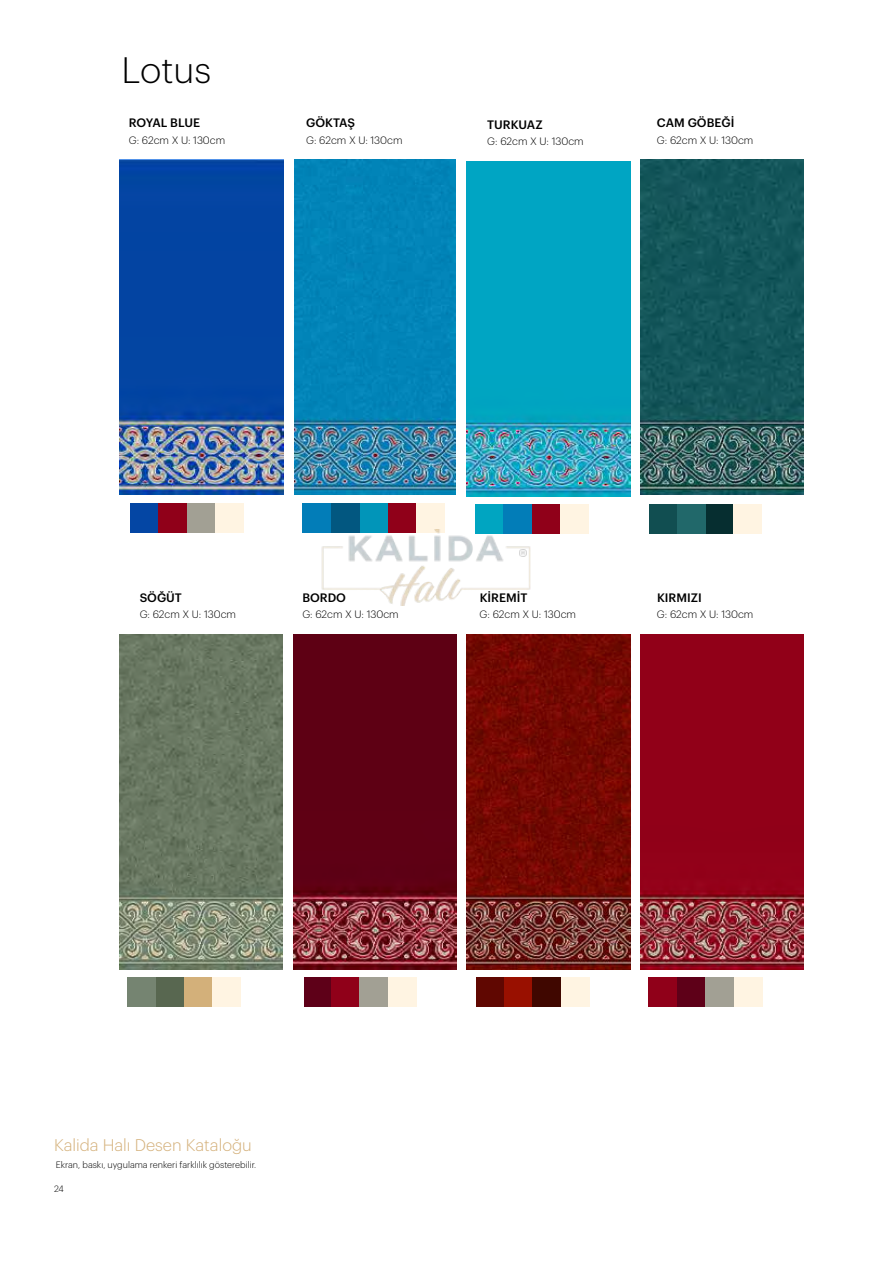
<style>
.page{position:relative;width:893px;height:1263px;background:#fff}
.page>*{position:absolute;margin:0;border:0;box-sizing:border-box;transform-origin:0 0}
.t1{font:300 36px "Graphik";color:#000}
.t2{font:300 16.5px "Graphik";color:#d4b07a}
.t3{font:500 12px "Graphik";color:#000}
.t4{font:300 10.5px "Graphik";color:#000}
.t5{font:300 9px "Graphik";color:#000}
</style>
<div class="page">
<img style="left:120px;top:160px;width:163px;height:335px">
<div style="left:130px;top:503px;width:29px;height:30px;background:#0446a4"></div>
<div style="left:187px;top:503px;width:28px;height:30px;background:#a2a094"></div>
<div style="left:215px;top:503px;width:29px;height:30px;background:#fff4e2"></div>
<div style="left:359px;top:503px;width:29px;height:30px;background:#0195b9"></div>
<div style="left:158px;top:503px;width:29px;height:30px;background:#900019"></div>
<div style="left:331px;top:503px;width:28px;height:30px;background:#025780"></div>
<div style="left:388px;top:503px;width:28px;height:30px;background:#900019"></div>
<div style="left:302px;top:503px;width:29px;height:30px;background:#027db8"></div>
<div style="left:416px;top:503px;width:29px;height:30px;background:#fff4e2"></div>
<img style="left:640px;top:160px;width:164px;height:335px">
<img style="left:467px;top:634px;width:163px;height:335px">
<img style="left:293px;top:634px;width:164px;height:335px">
<img style="left:640px;top:634px;width:164px;height:335px">
<div style="left:304px;top:977px;width:28px;height:30px;background:#5e0018"></div>
<div style="left:677px;top:977px;width:28px;height:30px;background:#5e0018"></div>
<div style="left:705px;top:977px;width:29px;height:30px;background:#a2a094"></div>
<div style="left:734px;top:977px;width:28px;height:30px;background:#fff4e2"></div>
<div style="left:332px;top:977px;width:28px;height:30px;background:#900019"></div>
<div style="left:360px;top:977px;width:28px;height:30px;background:#a2a094"></div>
<div style="left:389px;top:977px;width:28px;height:30px;background:#fff4e2"></div>
<div style="left:648px;top:977px;width:29px;height:30px;background:#900019"></div>
<img style="left:467px;top:161px;width:163px;height:335px">
<div style="left:475px;top:504px;width:29px;height:30px;background:#00a5c1"></div>
<div style="left:503px;top:504px;width:29px;height:30px;background:#027db8"></div>
<div style="left:532px;top:504px;width:28px;height:30px;background:#900019"></div>
<div style="left:560px;top:504px;width:29px;height:30px;background:#fff4e2"></div>
<img style="left:294px;top:160px;width:162px;height:335px">
<div style="left:156px;top:977px;width:28px;height:30px;background:#586750"></div>
<div style="left:127px;top:977px;width:29px;height:30px;background:#758471"></div>
<div style="left:184px;top:977px;width:29px;height:30px;background:#d3b07a"></div>
<div style="left:213px;top:977px;width:28px;height:30px;background:#fff4e2"></div>
<img style="left:119px;top:634px;width:164px;height:335px">
<div style="left:649px;top:504px;width:29px;height:30px;background:#114e51"></div>
<div style="left:705px;top:504px;width:29px;height:30px;background:#062e30"></div>
<div style="left:677px;top:504px;width:28px;height:30px;background:#21686a"></div>
<div style="left:733px;top:504px;width:29px;height:30px;background:#fff4e2"></div>
<div style="left:561px;top:977px;width:29px;height:30px;background:#fff4e2"></div>
<div style="left:476px;top:977px;width:29px;height:30px;background:#600701"></div>
<div style="left:504px;top:977px;width:29px;height:30px;background:#991000"></div>
<div style="left:533px;top:977px;width:28px;height:30px;background:#400700"></div>
<img style="left:321px;top:530px;width:210px;height:75px">
<svg style="left:520px;top:550px;width:7px;height:7px"></svg>
<h1 class="t1" style="left:122px;top:44px;width:91px">Lotus</h1>
<p class="t3" style="left:129px;top:114px;width:73px">ROYAL BLUE</p>
<p class="t3" style="left:306px;top:114px;width:50px">GÖKTAŞ</p>
<p class="t4" style="left:129px;top:132px;width:98px">G: 62cm X U: 130cm</p>
<p class="t4" style="left:306px;top:132px;width:98px">G: 62cm X U: 130cm</p>
<p class="t3" style="left:487px;top:115px;width:57px">TURKUAZ</p>
<p class="t4" style="left:487px;top:134px;width:98px">G: 62cm X U: 130cm</p>
<p class="t3" style="left:657px;top:114px;width:79px">CAM GÖBEĞİ</p>
<p class="t4" style="left:657px;top:132px;width:98px">G: 62cm X U: 130cm</p>
<p class="t3" style="left:140px;top:588px;width:44px">SÖĞÜT</p>
<p class="t4" style="left:140px;top:607px;width:98px">G: 62cm X U: 130cm</p>
<p class="t3" style="left:302px;top:588px;width:45px">BORDO</p>
<p class="t3" style="left:480px;top:588px;width:49px">KİREMİT</p>
<p class="t3" style="left:657px;top:588px;width:46px">KIRMIZI</p>
<p class="t4" style="left:302px;top:607px;width:98px">G: 62cm X U: 130cm</p>
<p class="t4" style="left:480px;top:607px;width:98px">G: 62cm X U: 130cm</p>
<p class="t4" style="left:657px;top:607px;width:98px">G: 62cm X U: 130cm</p>
<h2 class="t2" style="left:54px;top:1133px;width:199px">Kalida Halı Desen Kataloğu</h2>
<p class="t5" style="left:56px;top:1158px;width:202px">Ekran, baskı, uygulama renkeri farklılık gösterebilir.</p>
<p class="t5" style="left:54px;top:1182px;width:11px">24</p>
</div>
